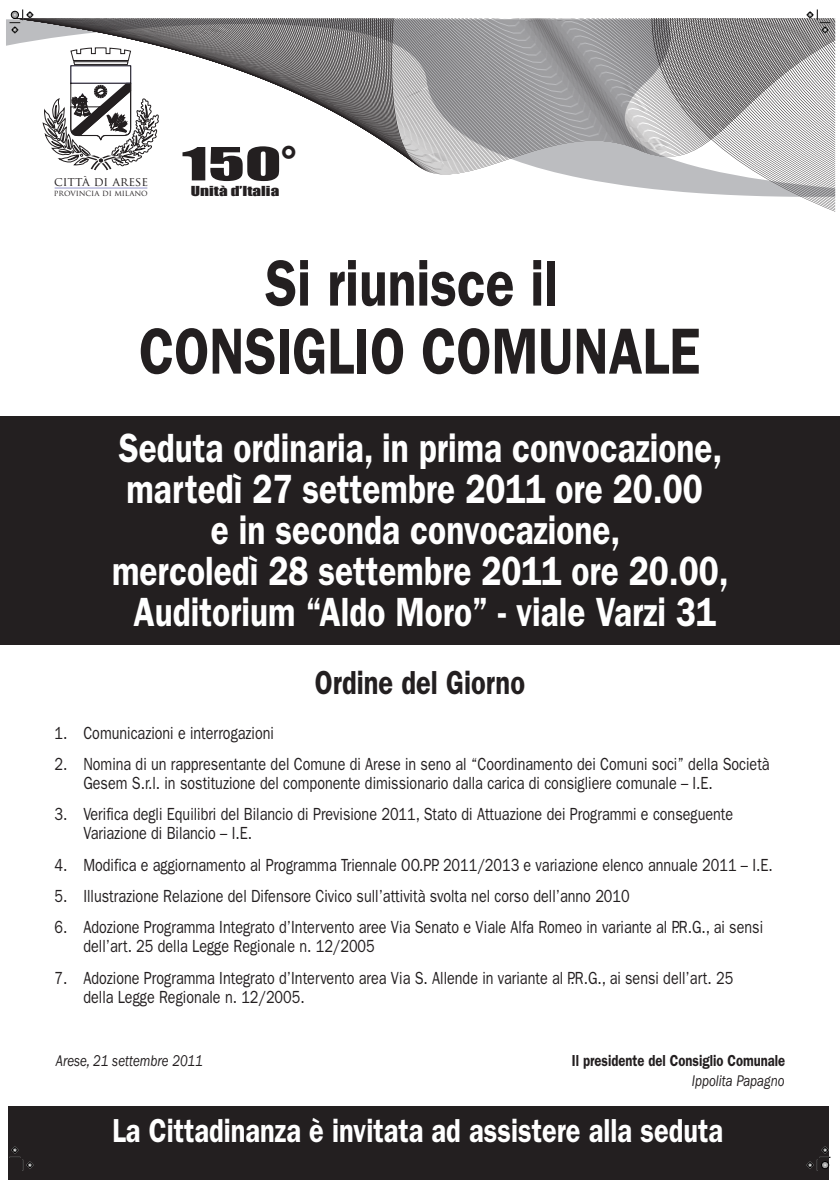
<style>
.page{position:relative;width:840px;height:1180px;background:#fff}
.page>*{position:absolute;margin:0;border:0;box-sizing:border-box;transform-origin:0 0}
.t1{font:600 65.36px/68px "Franklin Gothic";color:#231f20;text-align:center;scale:.81 1}
.t2{font:42.24px "Impact";color:#231f20;scale:1.62 1}
.t3{font:600 40.96px/41px "Franklin Gothic";color:#fff;text-align:center;scale:.81 1}
.t4{font:600 33.44px "Franklin Gothic";color:#231f20;scale:.81 1}
.t5{font:600 33.4px "Franklin Gothic";color:#fff;scale:.81 1}
.t6{font:17.6px/19.2px "Franklin Gothic";color:#231f20;scale:.81 1}
.t7{font:italic 16px "Franklin Gothic";color:#231f20;scale:.81 1}
.t8{font:600 16px "Franklin Gothic";color:#231f20;scale:.81 1}
.t9{font:12.68px "Impact";color:#231f20;scale:1.35 1}
.t10{font:12.28px "Trajan Pro";color:#231f20}
.t11{font:8.16px "Trajan Pro";letter-spacing:-.005em;color:#231f20}
</style>
<div class="page">
<div style="left:0;top:416px;width:839px;height:229px;background:#231f20"></div>
<div style="left:8px;top:1105px;width:820px;height:74px;background:#231f20"></div>
<svg style="left:9px;top:1146px;width:24px;height:24px"></svg>
<svg style="left:9px;top:9px;width:825px;height:202px"></svg>
<svg style="left:806px;top:1146px;width:24px;height:24px"></svg>
<p class="t10" style="left:54px;top:174px;width:95px">CITTÀ DI ARESE</p>
<p class="t11" style="left:54px;top:188px;width:95px">PROVINCIA DI MILANO</p>
<h2 class="t2" style="left:182px;top:131px;width:72px">150°</h2>
<p class="t9" style="left:191px;top:181px;width:67px">Unità d’Italia</p>
<h1 class="t1" style="left:139px;top:249px;width:693px">Si riunisce il<br>CONSIGLIO COMUNALE</h1>
<h3 class="t3" style="left:112px;top:427px;width:762px">Seduta ordinaria, in prima convocazione, martedì 27 settembre 2011 ore 20.00<br>e in seconda convocazione,<br>mercoledì 28 settembre 2011 ore 20.00, Auditorium “Aldo Moro” - viale Varzi 31</h3>
<h3 class="t4" style="left:315px;top:663px;width:261px">Ordine del Giorno</h3>
<p class="t6" style="left:55px;top:722px;width:272px">1. Comunicazioni e interrogazioni</p>
<p class="t6" style="left:83px;top:753px;width:848px;text-indent:-29px">2. Nomina di un rappresentante del Comune di Arese in seno al “Coordinamento dei Comuni soci” della Società<br>Gesem S.r.l. in sostituzione del componente dimissionario dalla carica di consigliere comunale – I.E.</p>
<p class="t6" style="left:83px;top:804px;width:803px;text-indent:-29px">3. Verifica degli Equilibri del Bilancio di Previsione 2011, Stato di Attuazione dei Programmi e conseguente<br>Variazione di Bilancio – I.E.</p>
<p class="t6" style="left:55px;top:854px;width:887px">4. Modifica e aggiornamento al Programma Triennale OO.PP. 2011/2013 e variazione elenco annuale 2011 – I.E.</p>
<p class="t6" style="left:55px;top:885px;width:711px">5. Illustrazione Relazione del Difensore Civico sull’attività svolta nel corso dell’anno 2010</p>
<p class="t6" style="left:83px;top:917px;width:840px;text-indent:-29px">6. Adozione Programma Integrato d’Intervento aree Via Senato e Viale Alfa Romeo in variante al P.R.G., ai sensi dell’art. 25 della Legge Regionale n. 12/2005</p>
<p class="t6" style="left:83px;top:967px;width:803px;text-indent:-29px">7. Adozione Programma Integrato d’Intervento area Via S. Allende in variante al P.R.G., ai sensi dell’art. 25 della Legge Regionale n. 12/2005.</p>
<p class="t7" style="left:56px;top:1051px;width:183px">Arese, 21 settembre 2011</p>
<p class="t8" style="left:571px;top:1050px;width:265px">Il presidente del Consiglio Comunale</p>
<p class="t7" style="left:691px;top:1071px;width:116px">Ippolita Papagno</p>
<h3 class="t5" style="left:112px;top:1110px;width:755px">La Cittadinanza è invitata ad assistere alla seduta</h3>
</div>
